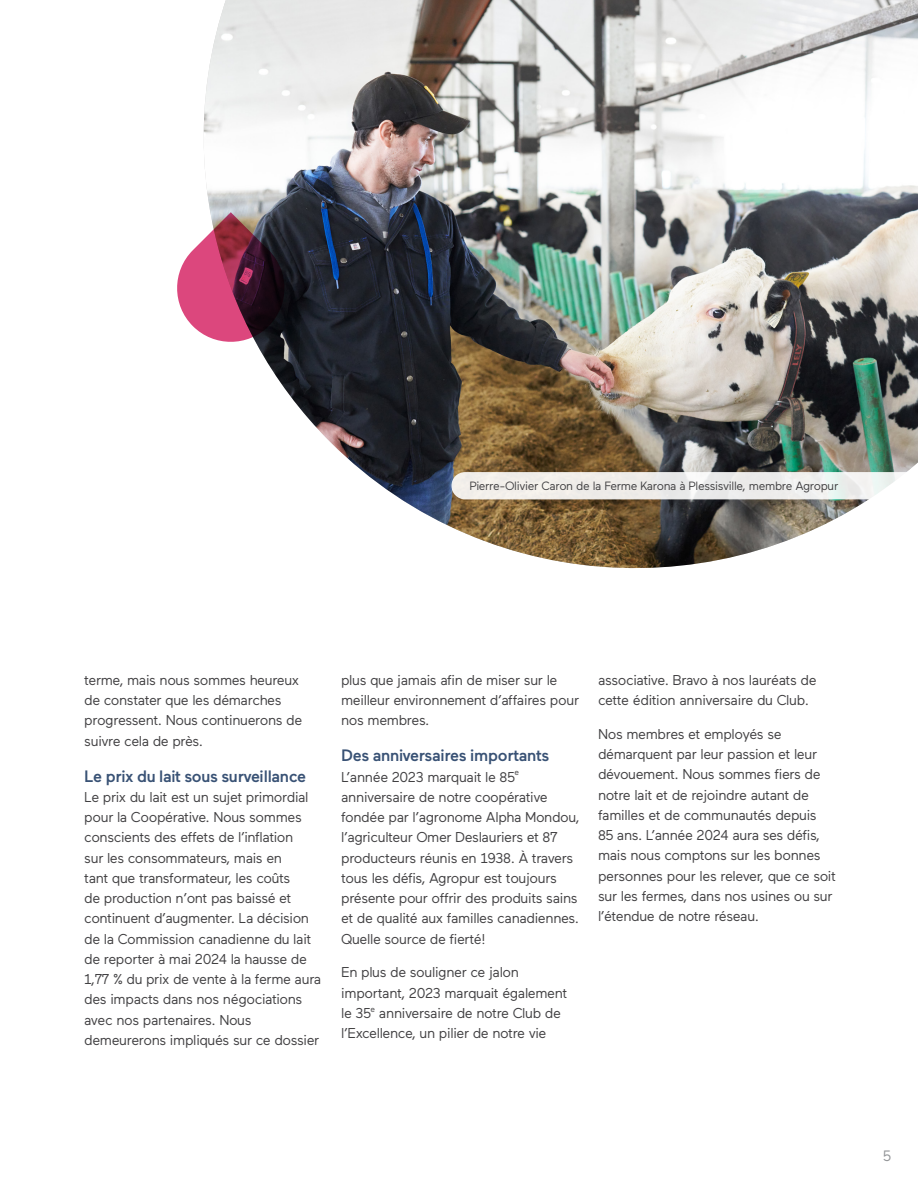
<style>
.page{position:relative;width:918px;height:1188px;background:#fff}
.page>*{position:absolute;margin:0;border:0;box-sizing:border-box;transform-origin:0 0}
.t1{font:500 16.5px "Maax";letter-spacing:-.02em;color:#395275}
.t2{font:15px "Maax";color:#939598}
.t3{font:14.25px/20.2px "Maax";letter-spacing:-.03em;color:#414042}
.t4{font:12px "Maax";letter-spacing:-.03em;color:#414042}
</style>
<div class="page">
<img style="left:203px;top:0;width:715px;height:569px">
<svg style="left:177px;top:212px;width:113px;height:131px"></svg>
<svg style="left:451px;top:472px;width:467px;height:27px"></svg>
<p class="t4" style="left:469px;top:480px;width:371px">Pierre-Olivier Caron de la Ferme Karona à Plessisville, membre Agropur</p>
<p class="t3" style="left:84px;top:670px;width:220px">terme, mais nous sommes heureux de constater que les démarches progressent. Nous continuerons de suivre cela de près.</p>
<p class="t1" style="left:84px;top:767px;width:223px">Le prix du lait sous surveillance</p>
<p class="t3" style="left:84px;top:787px;width:239px">Le prix du lait est un sujet primordial pour la Coopérative. Nous sommes conscients des effets de l’inflation<br>sur les consommateurs, mais en<br>tant que transformateur, les coûts<br>de production n’ont pas baissé et continuent d’augmenter. La décision de la Commission canadienne du lait de reporter à mai 2024 la hausse de 1,77 % du prix de vente à la ferme aura des impacts dans nos négociations avec nos partenaires. Nous demeurerons impliqués sur ce dossier</p>
<p class="t3" style="left:341px;top:670px;width:240px">plus que jamais afin de miser sur le meilleur environnement d’affaires pour nos membres.</p>
<p class="t1" style="left:341px;top:747px;width:210px">Des anniversaires importants</p>
<p class="t3" style="left:341px;top:767px;width:240px">L’année 2023 marquait le 85<sup>e </sup>anniversaire de notre coopérative fondée par l’agronome Alpha Mondou, l’agriculteur Omer Deslauriers et 87 producteurs réunis en 1938. À travers tous les défis, Agropur est toujours présente pour offrir des produits sains et de qualité aux familles canadiennes.<br>Quelle source de fierté!</p>
<p class="t3" style="left:341px;top:962px;width:228px">En plus de souligner ce jalon important, 2023 marquait également le 35<sup>e</sup> anniversaire de notre Club de l’Excellence, un pilier de notre vie</p>
<p class="t3" style="left:598px;top:670px;width:220px">associative. Bravo à nos lauréats de cette édition anniversaire du Club.</p>
<p class="t3" style="left:598px;top:724px;width:239px">Nos membres et employés se démarquent par leur passion et leur dévouement. Nous sommes fiers de notre lait et de rejoindre autant de familles et de communautés depuis<br>85 ans. L’année 2024 aura ses défis, mais nous comptons sur les bonnes personnes pour les relever, que ce soit sur les fermes, dans nos usines ou sur l’étendue de notre réseau.</p>
<p class="t2" style="left:883px;top:1148px;width:10px">5</p>
</div>
